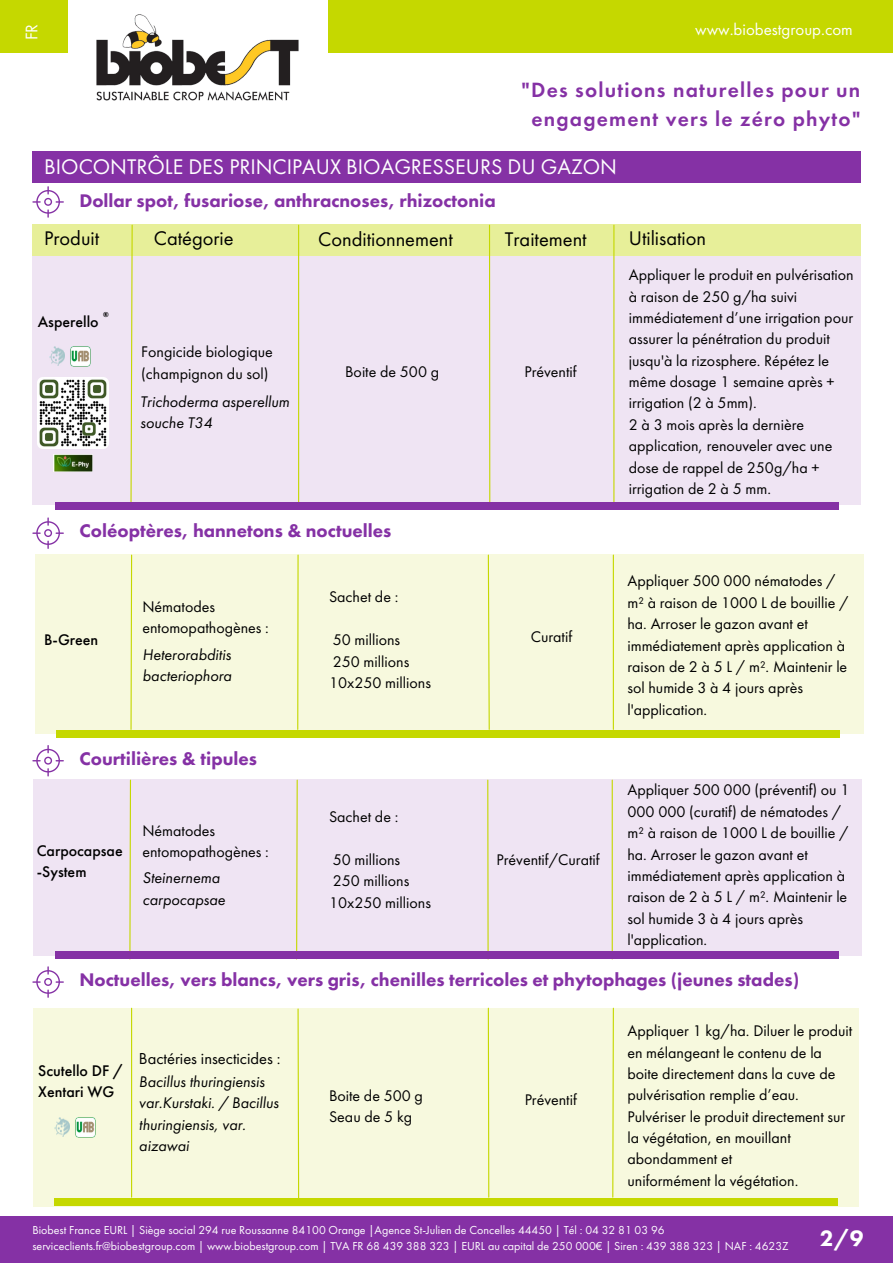
<style>
.page{position:relative;width:893px;height:1264px;background:#fff}
.page>*{position:absolute;margin:0;border:0;box-sizing:border-box;transform-origin:0 0}
.t1{font:800 23.1px "Futura PT";color:#fff}
.t2{font:21.9px "Futura PT";color:#fff}
.t3{font:600 21.45px/29.2px "Futura PT";letter-spacing:.055em;color:#8531a5;text-align:center}
.t4{font:20.4px "Futura PT";color:#000}
.t5{font:800 18.9px "Futura PT";color:#8531a5}
.t6{font:17.4px "Futura PT";color:#fff}
.t7{font:16.95px "Futura PT";color:#fff}
.t8{font:16.5px "Futura PT";color:#000}
.t9{font:italic 16.05px/21.3px "Futura PT";color:#000}
.t10{font:15.9px/21.3px "Futura PT";color:#000}
.t11{font:italic 15.9px/21.3px "Futura PT";color:#000}
.t12{font:500 15.9px/21.3px "Futura PT";color:#000}
.t13{font:12px "Futura PT";color:#fff}
.t14{font:800 7.5px "Futura PT";color:#000}
</style>
<div class="page">
<div style="left:32px;top:151px;width:828px;height:31px;background:#8531a5"></div>
<div style="left:0;top:0;width:892px;height:53px;background:#c5d800"></div>
<div style="left:68px;top:0;width:259px;height:134px;background:#fff"></div>
<img style="left:96px;top:14px;width:203px;height:87px">
<div style="left:0;top:1216px;width:892px;height:46px;background:#8531a5"></div>
<div style="left:36px;top:554px;width:827px;height:180px;background:#f7f9de"></div>
<div style="left:56px;top:730px;width:783px;height:7px;background:#c5d800"></div>
<svg style="left:130px;top:554px;width:3px;height:176px"></svg>
<hr style="left:297px;top:555px;width:1px;height:174px;background:#c5d800">
<svg style="left:487px;top:554px;width:3px;height:176px"></svg>
<hr style="left:612px;top:555px;width:2px;height:174px;background:#c5d800">
<svg style="left:32px;top:517px;width:32px;height:32px"></svg>
<div style="left:32px;top:256px;width:828px;height:248px;background:#efe4f3"></div>
<svg style="left:130px;top:256px;width:3px;height:246px"></svg>
<hr style="left:298px;top:225px;width:1px;height:277px;background:#c5d800">
<hr style="left:489px;top:225px;width:1px;height:277px;background:#c5d800">
<hr style="left:613px;top:225px;width:1px;height:277px;background:#c5d800">
<div style="left:32px;top:224px;width:828px;height:32px;background:#e7ef99"></div>
<img style="left:38px;top:378px;width:71px;height:71px">
<img style="left:54px;top:455px;width:38px;height:17px">
<img style="left:70px;top:346px;width:21px;height:21px">
<img style="left:50px;top:347px;width:14px;height:19px">
<div style="left:55px;top:502px;width:783px;height:8px;background:#8531a5"></div>
<svg style="left:32px;top:186px;width:32px;height:32px"></svg>
<div style="left:34px;top:1007px;width:825px;height:199px;background:#f7f9de"></div>
<hr style="left:131px;top:1008px;width:1px;height:189px;background:#c5d800">
<svg style="left:297px;top:1007px;width:3px;height:190px"></svg>
<hr style="left:487px;top:1008px;width:2px;height:189px;background:#c5d800">
<svg style="left:611px;top:1007px;width:3px;height:190px"></svg>
<img style="left:75px;top:1117px;width:21px;height:21px">
<img style="left:55px;top:1117px;width:14px;height:19px">
<div style="left:54px;top:1197px;width:783px;height:8px;background:#c5d800"></div>
<svg style="left:32px;top:966px;width:32px;height:31px"></svg>
<div style="left:33px;top:779px;width:828px;height:177px;background:#efe4f3"></div>
<svg style="left:32px;top:745px;width:32px;height:31px"></svg>
<svg style="left:129px;top:779px;width:2px;height:181px"></svg>
<svg style="left:296px;top:779px;width:2px;height:181px"></svg>
<hr style="left:487px;top:780px;width:1px;height:179px;background:#c5d800">
<hr style="left:611px;top:780px;width:1px;height:179px;background:#c5d800">
<div style="left:55px;top:951px;width:783px;height:8px;background:#8531a5"></div>
<p class="t6" style="left:20px;top:40px;width:18px;rotate:-90deg">FR</p>
<p class="t7" style="left:695px;top:18px;width:159px">www.biobestgroup.com</p>
<p class="t3" style="left:521px;top:75px;width:340px">"Des solutions naturelles pour un engagement vers le zéro phyto"</p>
<p class="t2" style="left:44px;top:152px;width:574px">BIOCONTRÔLE DES PRINCIPAUX BIOAGRESSEURS DU GAZON</p>
<p class="t5" style="left:79px;top:189px;width:418px">Dollar spot, fusariose, anthracnoses, rhizoctonia</p>
<p class="t4" style="left:44px;top:225px;width:56px">Produit</p>
<p class="t4" style="left:154px;top:225px;width:81px">Catégorie</p>
<p class="t4" style="left:318px;top:226px;width:136px">Conditionnement</p>
<p class="t4" style="left:505px;top:226px;width:83px">Traitement</p>
<p class="t4" style="left:628px;top:225px;width:79px">Utilisation</p>
<p class="t14" style="left:103px;top:310px;width:7px">®</p>
<p class="t12" style="left:38px;top:311px;width:62px">Asperello</p>
<p class="t10" style="left:141px;top:341px;width:133px">Fongicide biologique (champignon du sol)</p>
<p class="t11" style="left:140px;top:390px;width:151px">Trichoderma asperellum souche T34</p>
<p class="t10" style="left:345px;top:361px;width:95px">Boite de 500 g</p>
<p class="t10" style="left:524px;top:361px;width:54px">Préventif</p>
<p class="t5" style="left:79px;top:518px;width:313px">Coléoptères, hannetons &amp; noctuelles</p>
<p class="t12" style="left:44px;top:629px;width:56px">B-Green</p>
<p class="t10" style="left:142px;top:595px;width:128px">Nématodes entomopathogènes :</p>
<p class="t9" style="left:142px;top:643px;width:91px">Heterorabditis bacteriophora</p>
<p class="t5" style="left:79px;top:746px;width:179px">Courtilières &amp; tipules</p>
<p class="t12" style="left:37px;top:839px;width:88px">Carpocapsae -System</p>
<p class="t10" style="left:142px;top:819px;width:128px">Nématodes entomopathogènes :</p>
<p class="t9" style="left:142px;top:867px;width:84px">Steinernema carpocapsae</p>
<p class="t10" style="left:329px;top:586px;width:71px">Sachet de :</p>
<p class="t10" style="left:333px;top:629px;width:69px">50 millions</p>
<p class="t10" style="left:333px;top:650px;width:78px">250 millions</p>
<p class="t10" style="left:329px;top:671px;width:103px">10x250 millions</p>
<p class="t10" style="left:329px;top:806px;width:71px">Sachet de :</p>
<p class="t10" style="left:333px;top:848px;width:69px">50 millions</p>
<p class="t10" style="left:333px;top:870px;width:78px">250 millions</p>
<p class="t10" style="left:329px;top:891px;width:103px">10x250 millions</p>
<p class="t10" style="left:530px;top:625px;width:43px">Curatif</p>
<p class="t10" style="left:496px;top:849px;width:104px">Préventif/Curatif</p>
<p class="t10" style="left:628px;top:264px;width:226px">Appliquer le produit en pulvérisation à raison de 250 g/ha suivi immédiatement d’une irrigation pour assurer la pénétration du produit jusqu'à la rizosphere. Répétez le même dosage 1 semaine après + irrigation (2 à 5mm).</p>
<p class="t10" style="left:628px;top:413px;width:205px">2 à 3 mois après la dernière application, renouveler avec une dose de rappel de 250g/ha + irrigation de 2 à 5 mm.</p>
<p class="t10" style="left:627px;top:570px;width:223px">Appliquer 500 000 nématodes / m² à raison de 1000 L de bouillie / ha. Arroser le gazon avant et immédiatement après application à raison de 2 à 5 L / m². Maintenir le sol humide 3 à 4 jours après l'application.</p>
<p class="t10" style="left:627px;top:779px;width:223px">Appliquer 500 000 (préventif) ou 1<br>000 000 (curatif) de nématodes / m² à raison de 1000 L de bouillie / ha. Arroser le gazon avant et immédiatement après application à raison de 2 à 5 L / m². Maintenir le sol humide 3 à 4 jours après l'application.</p>
<p class="t5" style="left:79px;top:967px;width:721px">Noctuelles, vers blancs, vers gris, chenilles terricoles et phytophages (jeunes stades)</p>
<p class="t8" style="left:139px;top:1047px;width:143px">Bactéries insecticides :</p>
<p class="t12" style="left:38px;top:1059px;width:87px">Scutello DF /<br>Xentari WG</p>
<p class="t11" style="left:139px;top:1071px;width:141px">Bacillus thuringiensis var.Kurstaki. / Bacillus thuringiensis, var. aizawai</p>
<p class="t10" style="left:329px;top:1084px;width:95px">Boite de 500 g</p>
<p class="t10" style="left:329px;top:1105px;width:85px">Seau de 5 kg</p>
<p class="t10" style="left:524px;top:1088px;width:54px">Préventif</p>
<p class="t10" style="left:627px;top:1020px;width:226px">Appliquer 1 kg/ha. Diluer le produit en mélangeant le contenu de la boite directement dans la cuve de pulvérisation remplie d’eau.<br>Pulvériser le produit directement sur la végétation, en mouillant abondamment et</p>
<p class="t10" style="left:627px;top:1169px;width:172px">uniformément la végétation.</p>
<p class="t13" style="left:32px;top:1222px;width:633px">Biobest France EURL | Siège social 294 rue Roussanne 84100 Orange |Agence St-Julien de Concelles 44450 | Tél : 04 32 81 03 96</p>
<p class="t13" style="left:32px;top:1238px;width:757px">serviceclients.fr@biobestgroup.com | www.biobestgroup.com | TVA FR 68 439 388 323 | EURL au capital de 250 000€ | Siren : 439 388 323 | NAF : 4623Z</p>
<p class="t1" style="left:819px;top:1223px;width:45px">2/9</p>
</div>
